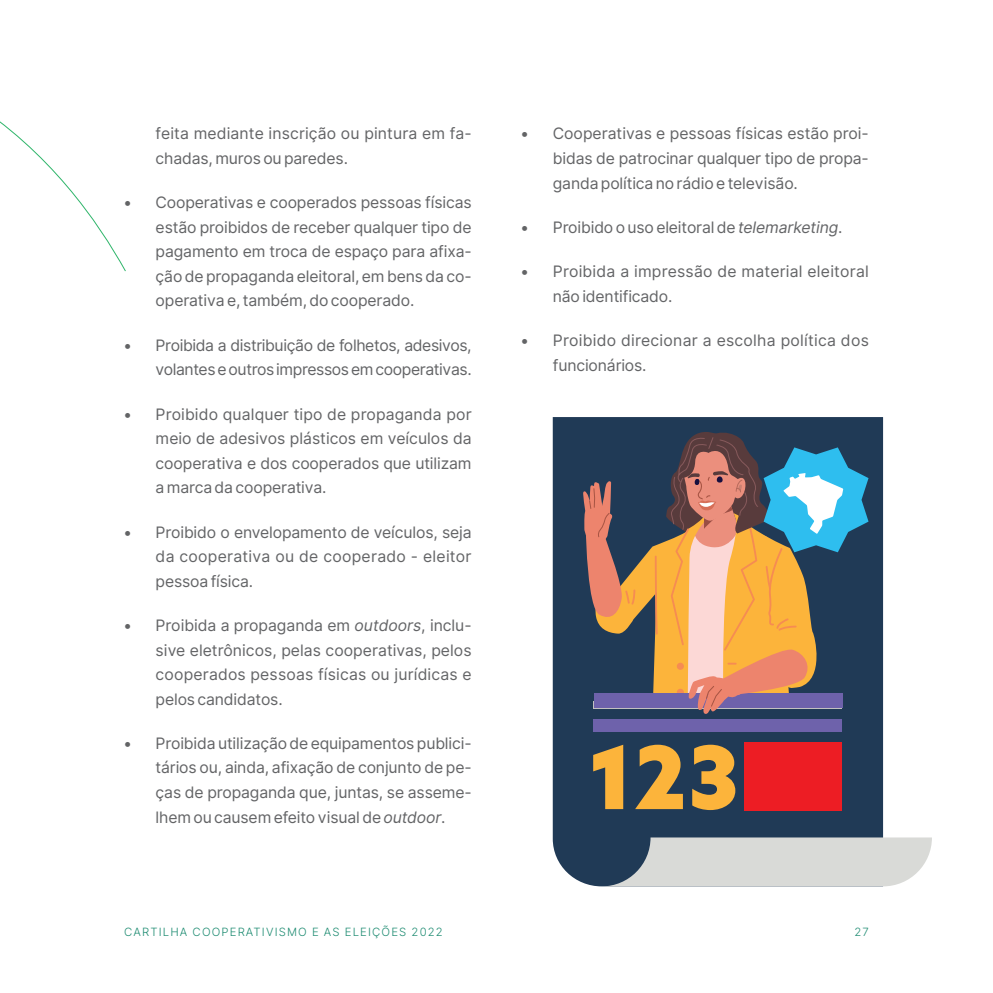
<style>
.page{position:relative;width:993px;height:993px;background:#fff}
.page>*{position:absolute;margin:0;border:0;box-sizing:border-box;transform-origin:0 0}
.t1{font:15.75px/24.5px "Inter";letter-spacing:-.01em;color:#636466;text-align:justify}
.t2{font:15.75px/24.5px "Inter";letter-spacing:.015em;color:#636466}
.t3{font:15.75px/24.5px "Inter";letter-spacing:.01em;color:#636466}
.t4{font:300 11.38px "Inter";letter-spacing:.1em;color:#1d8b71}
.s1{font-style:italic}
</style>
<div class="page">
<svg style="left:0;top:121px;width:126px;height:151px"></svg>
<hr style="left:0;top:562px;width:1px;height:306px;background:#1a68b3">
<div style="left:552px;top:417px;width:330px;height:469px;background:#203a56"></div>
<svg style="left:601px;top:837px;width:330px;height:49px;background:#c2c6c7"></svg>
<div style="left:593px;top:719px;width:249px;height:12px;background:#6e62ab"></div>
<svg style="left:593px;top:744px;width:30px;height:64px;background:#b18a44"></svg>
<svg style="left:635px;top:744px;width:47px;height:64px;background:#a28245"></svg>
<svg style="left:692px;top:744px;width:43px;height:65px;background:#b38b43"></svg>
<div style="left:744px;top:742px;width:98px;height:68px;background:#ed1d24"></div>
<svg style="left:582px;top:425px;width:286px;height:290px;background:#81766c"></svg>
<p class="t3" style="left:156px;top:121px;width:317px">feita mediante inscrição ou pintura em fa&shy;chadas, muros ou paredes.</p>
<p class="t1" style="left:156px;top:190px;width:317px;text-indent:-32px">• Cooperativas e cooperados pessoas físicas estão proibidos de receber qualquer tipo de pagamento em troca de espaço para afixa&shy;ção de propaganda eleitoral, em bens da co&shy;operativa e, também, do cooperado.</p>
<p class="t1" style="left:124px;top:333px;width:349px;text-align:right">• Proibida a distribuição de folhetos, adesivos, volantes e outros impressos em cooperativas.</p>
<p class="t1" style="left:156px;top:401px;width:317px;text-indent:-32px">• Proibido qualquer tipo de propaganda por meio de adesivos plásticos em veículos da cooperativa e dos cooperados que utilizam a marca da cooperativa.</p>
<p class="t1" style="left:156px;top:519px;width:317px;text-indent:-32px">• Proibido o envelopamento de veículos, seja da cooperativa ou de cooperado - eleitor pessoa física.</p>
<p class="t1" style="left:156px;top:613px;width:317px;text-indent:-32px">• Proibida a propaganda em <span class="s1">outdoors</span>, inclu&shy;sive eletrônicos, pelas cooperativas, pelos cooperados pessoas físicas ou jurídicas e pelos candidatos.</p>
<p class="t1" style="left:156px;top:730px;width:317px;text-indent:-32px">• Proibida utilização de equipamentos publici&shy;tários ou, ainda, afixação de conjunto de pe&shy;ças de propaganda que, juntas, se asseme&shy;lhem ou causem efeito visual de <span class="s1">outdoor</span>.</p>
<p class="t1" style="left:552px;top:122px;width:317px;text-indent:-31px">• Cooperativas e pessoas físicas estão proi&shy;bidas de patrocinar qualquer tipo de propa&shy;ganda política no rádio e televisão.</p>
<p class="t1" style="left:521px;top:215px;width:322px">• Proibido o uso eleitoral de <span class="s1">telemarketing</span>.</p>
<p class="t2" style="left:552px;top:259px;width:317px;text-indent:-32px">• Proibida a impressão de material eleitoral não identificado.</p>
<p class="t2" style="left:552px;top:328px;width:317px;text-indent:-32px">• Proibido direcionar a escolha política dos funcionários.</p>
<p class="t4" style="left:124px;top:923px;width:320px">CARTILHA COOPERATIVISMO E AS ELEIÇÕES 2022</p>
<p class="t4" style="left:854px;top:923px;width:16px">27</p>
</div>
